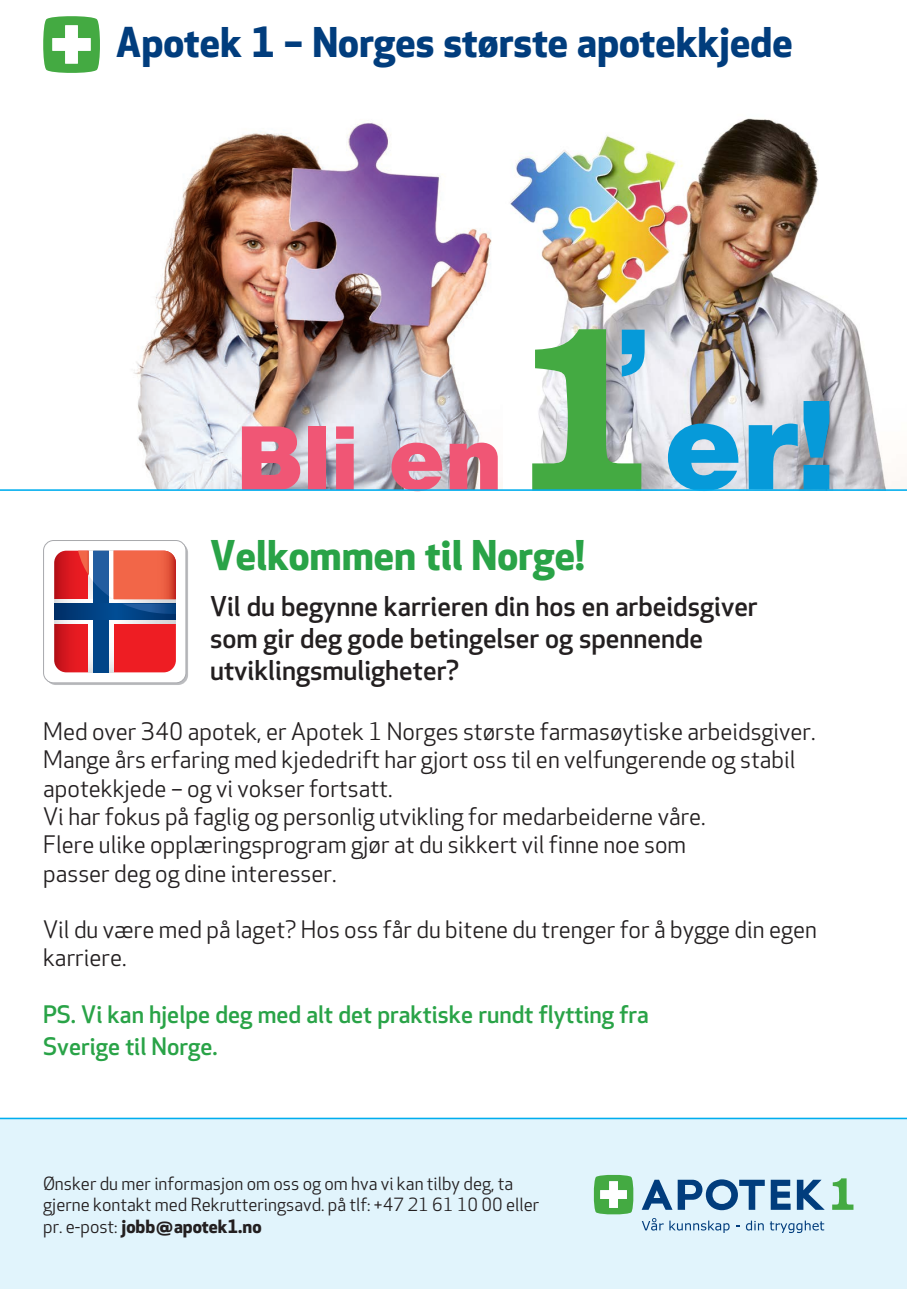
<style>
.page{position:relative;width:919px;height:1289px;background:#fff}
.page>*{position:absolute;margin:0;border:0;box-sizing:border-box;transform-origin:0 0}
.t1{font:700 40.05px "Apotek 1 Apex";color:#013d7d}
.t2{font:700 40.05px "Apotek 1 Apex";color:#29a347}
.t3{font:500 26.7px/32px "Apotek 1 Apex";color:#231f20}
.t4{font:23.55px/28.3px "Apotek 1 Apex";color:#231f20}
.t5{font:500 23.55px/32px "Apotek 1 Apex";color:#29a347}
.t6{font:17.85px/21.3px "Apotek 1 Apex";color:#231f20}
.s1{font-weight:700}
</style>
<div class="page">
<div style="left:0;top:1118px;width:906px;height:170px;background:#e1f4fc"></div>
<img style="left:134px;top:122px;width:369px;height:367px">
<img style="left:510px;top:118px;width:396px;height:371px">
<svg style="left:242px;top:426px;width:58px;height:63px;background:#e46681"></svg>
<div style="left:308px;top:426px;width:17px;height:64px;background:#f05675"></div>
<svg style="left:336px;top:426px;width:17px;height:63px"></svg>
<svg style="left:391px;top:442px;width:51px;height:47px;background:#e27a92"></svg>
<svg style="left:449px;top:442px;width:48px;height:47px;background:#df6981"></svg>
<svg style="left:668px;top:423px;width:70px;height:66px;background:#4ab0dd"></svg>
<svg style="left:748px;top:423px;width:49px;height:66px;background:#4eacd7"></svg>
<svg style="left:803px;top:401px;width:26px;height:88px;background:#2398cb"></svg>
<svg style="left:532px;top:329px;width:112px;height:160px"></svg>
<hr style="left:0;top:1117px;width:906px;height:2px;background:#00aeef">
<svg style="left:641px;top:1218px;width:22px;height:12px"></svg>
<svg style="left:669px;top:1220px;width:60px;height:12px"></svg>
<svg style="left:745px;top:1220px;width:18px;height:10px"></svg>
<svg style="left:769px;top:1220px;width:55px;height:12px"></svg>
<svg style="left:593px;top:1174px;width:41px;height:41px;background:#83c786"></svg>
<svg style="left:832px;top:1178px;width:21px;height:31px"></svg>
<svg style="left:641px;top:1179px;width:123px;height:31px"></svg>
<svg style="left:770px;top:1179px;width:20px;height:30px"></svg>
<svg style="left:796px;top:1179px;width:28px;height:30px"></svg>
<hr style="left:0;top:489px;width:906px;height:2px;background:#00aeef">
<svg style="left:43px;top:16px;width:57px;height:57px"></svg>
<div style="left:46px;top:542px;width:142px;height:143px;background:#b4b5b8;border-radius:10px"></div>
<div style="left:44px;top:540px;width:142px;height:143px;background:#fff;border-radius:10px"></div>
<div style="left:43px;top:540px;width:143px;height:143px;border:1px solid #a8a9ad;border-radius:10px"></div>
<svg style="left:54px;top:550px;width:122px;height:122px;background:#e32229"></svg>
<svg style="left:89px;top:623px;width:24px;height:49px"></svg>
<svg style="left:54px;top:599px;width:122px;height:24px"></svg>
<div style="left:93px;top:550px;width:16px;height:122px;background:#014588"></div>
<svg style="left:54px;top:603px;width:122px;height:16px"></svg>
<svg style="left:78px;top:550px;width:98px;height:64px;background:#aa6a71"></svg>
<h1 class="t1" style="left:116px;top:13px;width:678px">Apotek 1 – Norges største apotekkjede</h1>
<h1 class="t2" style="left:210px;top:526px;width:376px">Velkommen til Norge!</h1>
<p class="t3" style="left:210px;top:589px;width:549px">Vil du begynne karrieren din hos en arbeidsgiver som gir deg gode betingelser og spennende utviklingsmuligheter?</p>
<p class="t4" style="left:43px;top:717px;width:773px">Med over 340 apotek, er Apotek 1 Norges største farmasøytiske arbeidsgiver.<br>Mange års erfaring med kjededrift har gjort oss til en velfungerende og stabil apotekkjede – og vi vokser fortsatt.<br>Vi har fokus på faglig og personlig utvikling for medarbeiderne våre.<br>Flere ulike opplæringsprogram gjør at du sikkert vil finne noe som<br>passer deg og dine interesser.</p>
<p class="t4" style="left:43px;top:915px;width:775px">Vil du være med på laget? Hos oss får du bitene du trenger for å bygge din egen karriere.</p>
<p class="t5" style="left:43px;top:997px;width:607px">PS. Vi kan hjelpe deg med alt det praktiske rundt flytting fra<br>Sverige til Norge.</p>
<p class="t6" style="left:43px;top:1172px;width:497px">Ønsker du mer informasjon om oss og om hva vi kan tilby deg, ta gjerne kontakt med Rekrutteringsavd. på tlf: +47 21 61 10 00 eller pr. e-post: <span class="s1">jobb@apotek1.no</span></p>
</div>
